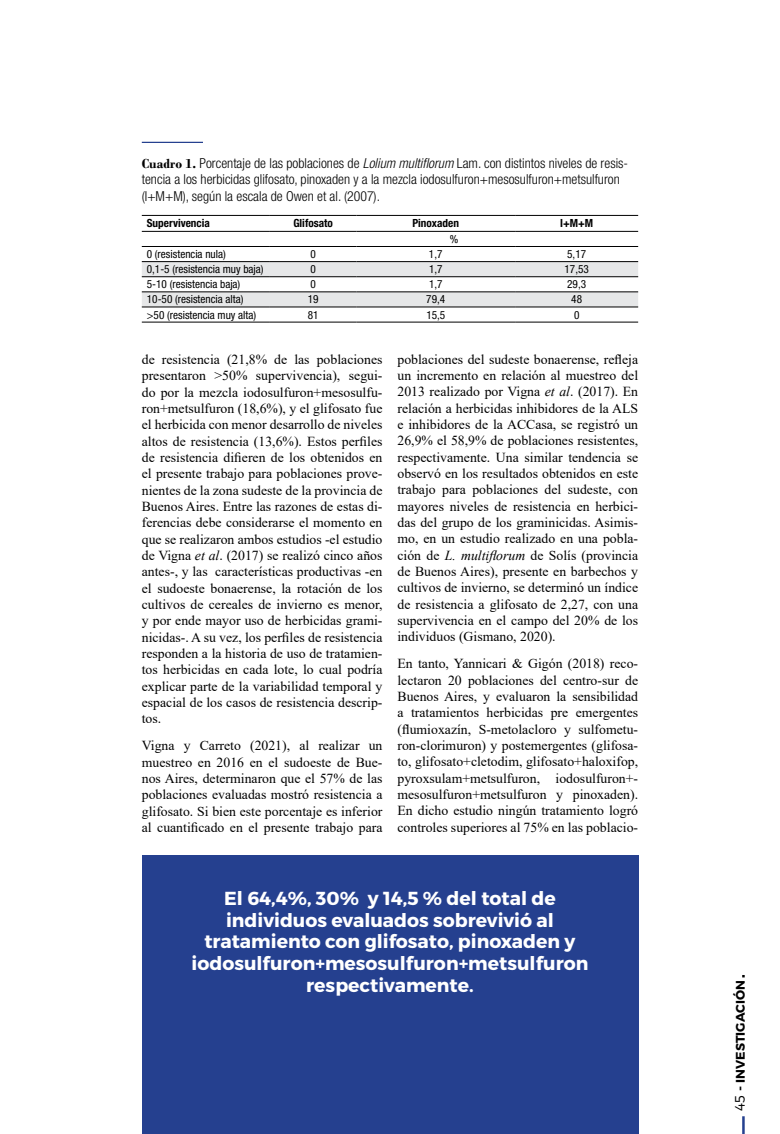
<style>
.page{position:relative;width:780px;height:1134px;background:#fff}
.page>*{position:absolute;margin:0;border:0;box-sizing:border-box;transform-origin:0 0}
.t1{font:700 18.88px/21.8px "Montserrat";color:#fff;text-align:center}
.t2{font:13.75px/16.4px "Times New Roman";color:#000;text-align:justify}
.t3{font:300 condensed 13.75px/16.5px "Helvetica Neue LT Std";color:#000}
.t4{font:700 12.5px "Montserrat";color:#000}
.t5{font:condensed 11.25px "Helvetica Neue LT Std";color:#000}
.t6{font:700 condensed 11.25px "Helvetica Neue LT Std";color:#000}
.s1{font-family:"Bodoni";font-weight:700;font-stretch:normal}
.s2{font-style:italic}
.s3{font-weight:300;font-size:13.75px}
.s4{font-size:13.75px}
</style>
<div class="page">
<div style="left:142px;top:855px;width:496px;height:279px;background:#25408f"></div>
<svg style="left:742px;top:1116px;width:2px;height:18px"></svg>
<svg style="left:142px;top:262px;width:496px;height:14px;background:#e4e5e6"></svg>
<svg style="left:142px;top:293px;width:496px;height:14px;background:#dddedf"></svg>
<hr style="left:142px;top:215px;width:128px;height:1px;background:#000">
<hr style="left:270px;top:215px;width:86px;height:1px;background:#000">
<hr style="left:356px;top:215px;width:159px;height:1px;background:#000">
<hr style="left:515px;top:215px;width:123px;height:1px;background:#000">
<hr style="left:142px;top:231px;width:128px;height:1px;background:#000">
<hr style="left:270px;top:231px;width:86px;height:1px;background:#000">
<hr style="left:356px;top:231px;width:159px;height:1px;background:#000">
<hr style="left:515px;top:231px;width:123px;height:1px;background:#000">
<hr style="left:142px;top:246px;width:128px;height:1px;background:#000">
<hr style="left:270px;top:246px;width:86px;height:1px;background:#000">
<hr style="left:356px;top:246px;width:159px;height:1px;background:#000">
<hr style="left:515px;top:246px;width:123px;height:1px;background:#000">
<hr style="left:142px;top:261px;width:128px;height:1px;background:#000">
<hr style="left:270px;top:261px;width:86px;height:1px;background:#000">
<hr style="left:356px;top:261px;width:159px;height:1px;background:#000">
<hr style="left:515px;top:261px;width:123px;height:1px;background:#000">
<hr style="left:142px;top:276px;width:128px;height:1px;background:#000">
<hr style="left:270px;top:276px;width:86px;height:1px;background:#000">
<hr style="left:356px;top:276px;width:159px;height:1px;background:#000">
<hr style="left:515px;top:276px;width:123px;height:1px;background:#000">
<hr style="left:142px;top:292px;width:128px;height:1px;background:#000">
<hr style="left:270px;top:292px;width:86px;height:1px;background:#000">
<hr style="left:356px;top:292px;width:159px;height:1px;background:#000">
<hr style="left:515px;top:292px;width:123px;height:1px;background:#000">
<hr style="left:142px;top:307px;width:128px;height:1px;background:#000">
<hr style="left:270px;top:307px;width:86px;height:1px;background:#000">
<hr style="left:356px;top:307px;width:159px;height:1px;background:#000">
<hr style="left:515px;top:307px;width:123px;height:1px;background:#000">
<hr style="left:142px;top:322px;width:128px;height:1px;background:#000">
<hr style="left:270px;top:322px;width:86px;height:1px;background:#000">
<hr style="left:356px;top:322px;width:159px;height:1px;background:#000">
<hr style="left:515px;top:322px;width:123px;height:1px;background:#000">
<hr style="left:142px;top:142px;width:61px;height:1px;background:#25408f">
<p class="t3" style="left:142px;top:155px;width:488px"><span class="s1">Cuadro 1.</span> Porcentaje de las poblaciones de <span class="s2">Lolium multiflorum</span> Lam. con distintos niveles de resis&shy;tencia a los herbicidas glifosato, pinoxaden y a la mezcla iodosulfuron+mesosulfuron+metsulfuron (I+M+M), según la escala de Owen et al. (2007).</p>
<p class="t6" style="left:147px;top:217px;width:65px">Supervivencia</p>
<p class="t6" style="left:293px;top:217px;width:41px">Glifosato</p>
<p class="t6" style="left:412px;top:217px;width:48px">Pinoxaden</p>
<p class="t6" style="left:560px;top:217px;width:35px">I+M+M</p>
<p class="t5" style="left:450px;top:232px;width:10px">%</p>
<p class="t5" style="left:147px;top:248px;width:80px">0 (resistencia nula)</p>
<p class="t5" style="left:310px;top:248px;width:7px">0</p>
<p class="t5" style="left:429px;top:248px;width:15px">1,7</p>
<p class="t5" style="left:567px;top:248px;width:20px">5,17</p>
<p class="t5" style="left:147px;top:263px;width:118px">0,1-5 (resistencia muy baja)</p>
<p class="t5" style="left:310px;top:263px;width:7px">0</p>
<p class="t5" style="left:429px;top:263px;width:15px">1,7</p>
<p class="t5" style="left:564px;top:263px;width:26px">17,53</p>
<p class="t5" style="left:147px;top:278px;width:95px">5-10 (resistencia baja)</p>
<p class="t5" style="left:310px;top:278px;width:7px">0</p>
<p class="t5" style="left:429px;top:278px;width:15px">1,7</p>
<p class="t5" style="left:567px;top:278px;width:20px">29,3</p>
<p class="t5" style="left:147px;top:293px;width:98px">10-50 (resistencia alta)</p>
<p class="t5" style="left:308px;top:293px;width:12px">19</p>
<p class="t5" style="left:426px;top:293px;width:20px">79,4</p>
<p class="t5" style="left:571px;top:293px;width:12px">48</p>
<p class="t5" style="left:147px;top:308px;width:111px">&gt;50 (resistencia muy alta)</p>
<p class="t5" style="left:308px;top:308px;width:12px">81</p>
<p class="t5" style="left:426px;top:308px;width:20px">15,5</p>
<p class="t5" style="left:574px;top:308px;width:7px">0</p>
<p class="t2" style="left:142px;top:351px;width:242px">de resistencia (21,8% de las poblaciones presentaron &gt;50% supervivencia), segui&shy;do por la mezcla iodosulfuron+mesosulfu&shy;ron+metsulfuron (18,6%), y el glifosato fue el herbicida con menor desarrollo de niveles altos de resistencia (13,6%). Estos perfiles de resistencia difieren de los obtenidos en el presente trabajo para poblaciones prove&shy;nientes de la zona sudeste de la provincia de Buenos Aires. Entre las razones de estas di&shy;ferencias debe considerarse el momento en que se realizaron ambos estudios -el estudio de Vigna <span class="s2">et al</span>. (2017) se realizó cinco años antes-, y las características productivas -en el sudoeste bonaerense, la rotación de los cultivos de cereales de invierno es menor, y por ende mayor uso de herbicidas grami&shy;nicidas-. A su vez, los perfiles de resistencia responden a la historia de uso de tratamien&shy;tos herbicidas en cada lote, lo cual podría explicar parte de la variabilidad temporal y espacial de los casos de resistencia descrip&shy;tos.</p>
<p class="t2" style="left:142px;top:737px;width:242px">Vigna y Carreto (2021), al realizar un muestreo en 2016 en el sudoeste de Bue&shy;nos Aires, determinaron que el 57% de las poblaciones evaluadas mostró resistencia a glifosato. Si bien este porcentaje es inferior al cuantificado en el presente trabajo para</p>
<p class="t2" style="left:397px;top:350px;width:242px">poblaciones del sudeste bonaerense, refleja un incremento en relación al muestreo del 2013 realizado por Vigna <span class="s2">et al</span>. (2017). En relación a herbicidas inhibidores de la ALS e inhibidores de la ACCasa, se registró un 26,9% el 58,9% de poblaciones resistentes, respectivamente. Una similar tendencia se observó en los resultados obtenidos en este trabajo para poblaciones del sudeste, con mayores niveles de resistencia en herbici&shy;das del grupo de los graminicidas. Asimis&shy;mo, en un estudio realizado en una pobla&shy;ción de <span class="s2">L. multiflorum</span> de Solís (provincia de Buenos Aires), presente en barbechos y cultivos de invierno, se determinó un índice de resistencia a glifosato de 2,27, con una supervivencia en el campo del 20% de los individuos (Gismano, 2020).</p>
<p class="t2" style="left:397px;top:655px;width:242px">En tanto, Yannicari &amp; Gigón (2018) reco&shy;lectaron 20 poblaciones del centro-sur de Buenos Aires, y evaluaron la sensibilidad a tratamientos herbicidas pre emergentes (flumioxazín, S-metolacloro y sulfometu&shy;ron-clorimuron) y postemergentes (glifosa&shy;to, glifosato+cletodim, glifosato+haloxifop, pyroxsulam+metsulfuron, iodosulfuron+- mesosulfuron+metsulfuron y pinoxaden).<br>En dicho estudio ningún tratamiento logró controles superiores al 75% en las poblacio-</p>
<h1 class="t1" style="left:191px;top:887px;width:398px">El 64,4%, 30% y 14,5 % del total de individuos evaluados sobrevivió al tratamiento con glifosato, pinoxaden y iodosulfuron+mesosulfuron+metsulfuron respectivamente.</h1>
<p class="t4" style="left:732px;top:1111px;width:132px;rotate:-90deg"><span class="s3">45</span> <span class="s4">-</span> INVESTIGACIÓN</p>
</div>
